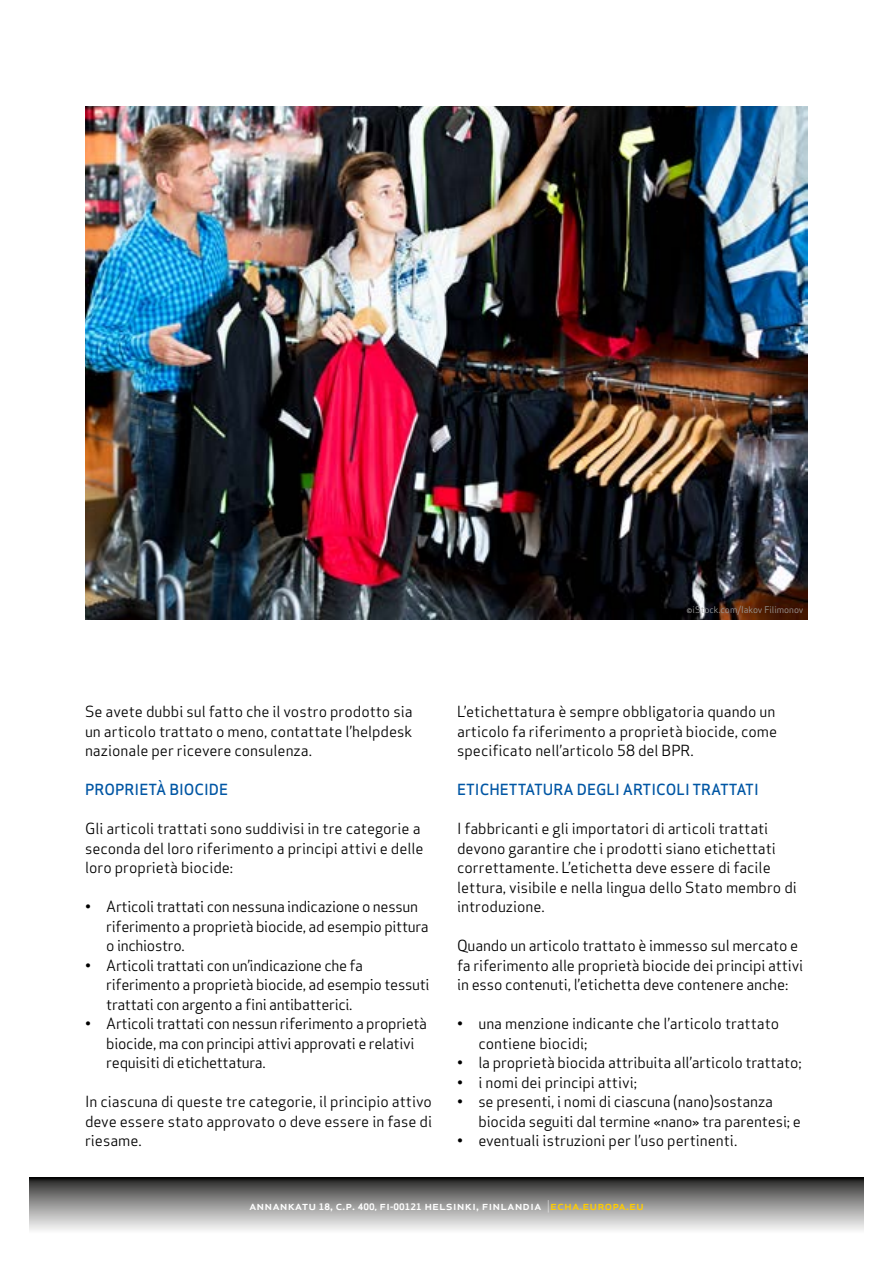
<style>
.page{position:relative;width:893px;height:1263px;background:#fff}
.page>*{position:absolute;margin:0;border:0;box-sizing:border-box;transform-origin:0 0}
.t1{font:15px/19.5px "Apex Sans";letter-spacing:-.01em;color:#000}
.t2{font:500 15px "Apex Sans";color:#0056a4}
.t3{font:500 12.15px "Apex Sans";color:#fff;scale:1.08 1}
.t4{font:9px "Apex Sans";color:#9d9d9c}
.s1{font-weight:700;font-size:8.7px}
.s2{font-weight:700;font-size:8.25px}
.s3{font-weight:300}
.s4{color:#fc0}
</style>
<div class="page">
<svg style="left:30px;top:1178px;width:833px;height:52px;background:#909090"></svg>
<img style="left:85px;top:106px;width:723px;height:514px">
<p class="t4" style="left:686px;top:602px;width:118px">©iStock.com/Iakov Filimonov</p>
<p class="t1" style="left:85px;top:700px;width:329px;text-align:justify">Se avete dubbi sul fatto che il vostro prodotto sia un articolo trattato o meno, contattate l’helpdesk nazionale per ricevere consulenza.</p>
<p class="t2" style="left:85px;top:776px;width:145px">PROPRIETÀ BIOCIDE</p>
<p class="t1" style="left:85px;top:817px;width:340px">Gli articoli trattati sono suddivisi in tre categorie a seconda del loro riferimento a principi attivi e delle loro proprietà biocide:</p>
<p class="t1" style="left:106px;top:895px;width:324px;text-indent:-21px">• Articoli trattati con nessuna indicazione o nessun riferimento a proprietà biocide, ad esempio pittura o inchiostro.</p>
<p class="t1" style="left:106px;top:954px;width:325px;text-indent:-21px">• Articoli trattati con un’indicazione che fa riferimento a proprietà biocide, ad esempio tessuti trattati con argento a fini antibatterici.</p>
<p class="t1" style="left:106px;top:1012px;width:322px;text-indent:-21px">• Articoli trattati con nessun riferimento a proprietà biocide, ma con principi attivi approvati e relativi requisiti di etichettatura.</p>
<p class="t1" style="left:85px;top:1090px;width:348px;text-align:justify">In ciascuna di queste tre categorie, il principio attivo deve essere stato approvato o deve essere in fase di riesame.</p>
<p class="t1" style="left:457px;top:700px;width:322px">L’etichettatura è sempre obbligatoria quando un articolo fa riferimento a proprietà biocide, come specificato nell’articolo 58 del BPR.</p>
<p class="t2" style="left:457px;top:776px;width:303px">ETICHETTATURA DEGLI ARTICOLI TRATTATI</p>
<p class="t1" style="left:457px;top:817px;width:341px">I fabbricanti e gli importatori di articoli trattati devono garantire che i prodotti siano etichettati correttamente. L’etichetta deve essere di facile lettura, visibile e nella lingua dello Stato membro di introduzione.</p>
<p class="t1" style="left:457px;top:934px;width:348px">Quando un articolo trattato è immesso sul mercato e fa riferimento alle proprietà biocide dei principi attivi in esso contenuti, l’etichetta deve contenere anche:</p>
<p class="t1" style="left:478px;top:1012px;width:302px;text-indent:-21px">• una menzione indicante che l’articolo trattato contiene biocidi;</p>
<p class="t1" style="left:457px;top:1051px;width:346px">• la proprietà biocida attribuita all’articolo trattato;</p>
<p class="t1" style="left:457px;top:1071px;width:181px">• i nomi dei principi attivi;</p>
<p class="t1" style="left:478px;top:1090px;width:324px;text-indent:-21px">• se presenti, i nomi di ciascuna (nano)sostanza biocida seguiti dal termine «nano» tra parentesi; e</p>
<p class="t1" style="left:457px;top:1129px;width:282px">• eventuali istruzioni per l’uso pertinenti.</p>
<p class="t3" style="left:249px;top:1195px;width:367px">annankatu <span class="s1">18</span>, c.p. <span class="s1">400,</span> fi<span class="s2">-</span><span class="s1">00121</span> helsinki, finlandia <span class="s3">|</span><span class="s4">echa.europa.eu</span></p>
</div>
